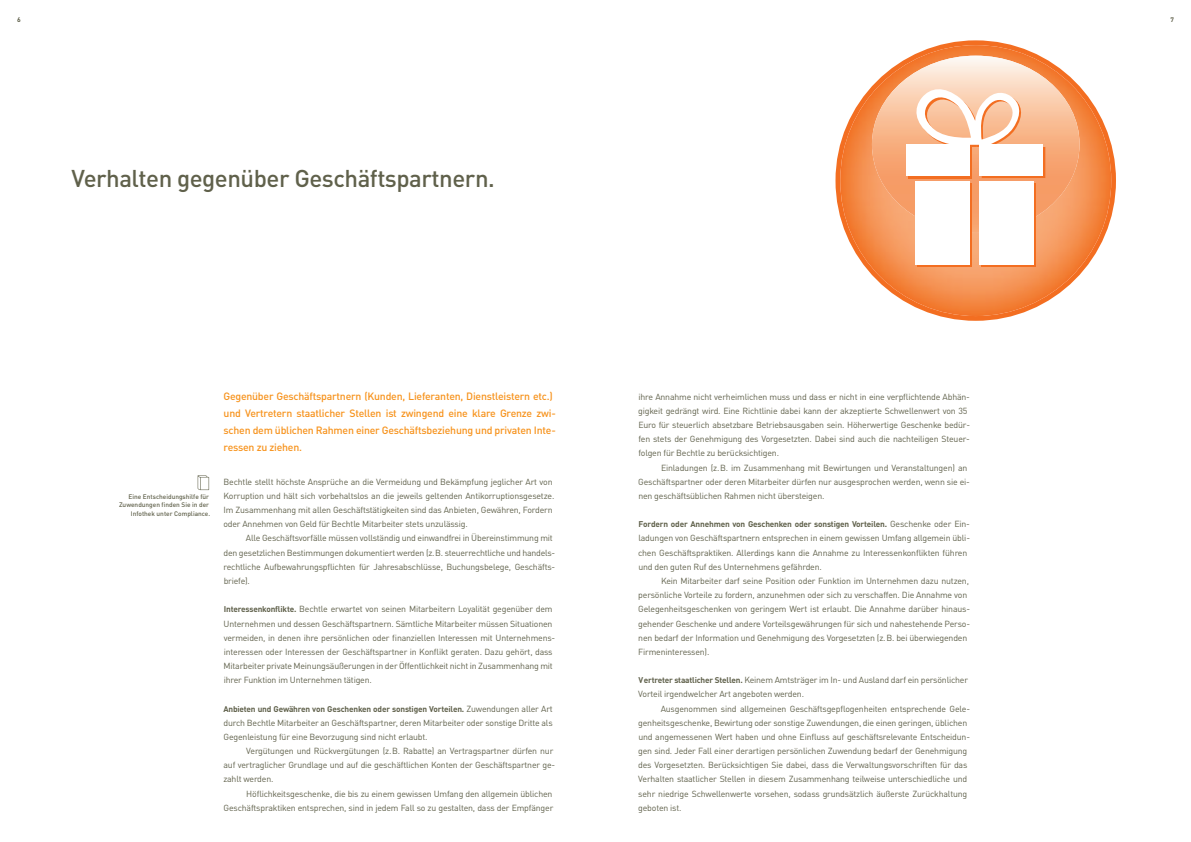
<style>
.page{position:relative;width:1191px;height:842px;background:#fff}
.page>*{position:absolute;margin:0;border:0;box-sizing:border-box;transform-origin:0 0}
.t1{font:500 24px "Bechtle DIN";letter-spacing:-.02em;color:#60614b}
.t2{font:500 10.5px/17px "Bechtle DIN";letter-spacing:-.02em;color:#f7931d}
.t3{font:8.8px/14.2px "Bechtle DIN";letter-spacing:-.02em;color:#60614b}
.t4{font:700 8.2px "Bechtle DIN";letter-spacing:-.02em;color:#60614b}
.t5{font:700 6.8px "Bechtle DIN";color:#60614b}
.t6{font:500 6.5px/8.5px "Bechtle DIN";color:#60614b;text-align:right}
.t7{font:700 6.5px "Bechtle DIN";color:#60614b}
.s1{font-weight:700;font-size:8.2px}
.s2{font-weight:400;font-size:8.8px}
</style>
<div class="page">
<svg style="left:198px;top:475px;width:11px;height:15px"></svg>
<svg style="left:835px;top:40px;width:281px;height:281px"></svg>
<img style="left:872px;top:56px;width:207px;height:177px">
<div style="left:918px;top:183px;width:54px;height:83px;background:linear-gradient(to bottom,#f36e21,#f36e21)"></div>
<div style="left:981px;top:183px;width:55px;height:83px;background:linear-gradient(to bottom,#fff,#fff)"></div>
<div style="left:981px;top:147px;width:64px;height:31px;background:#f36e21"></div>
<svg style="left:908px;top:150px;width:64px;height:28px"></svg>
<div style="left:915px;top:181px;width:54px;height:83px;background:#fff"></div>
<div style="left:979px;top:181px;width:54px;height:83px;background:#fff"></div>
<div style="left:979px;top:145px;width:64px;height:31px;background:#fff"></div>
<div style="left:905px;top:145px;width:64px;height:31px;background:#fff"></div>
<svg style="left:913px;top:85px;width:111px;height:65px"></svg>
<p class="t5" style="left:17px;top:14px;width:5px">6</p>
<p class="t7" style="left:1170px;top:14px;width:5px">7</p>
<h1 class="t1" style="left:72px;top:159px;width:425px">Verhalten gegenüber Geschäftspartnern.</h1>
<p class="t6" style="left:119px;top:491px;width:93px">Eine Entscheidungshilfe für<br>Zuwendungen finden Sie in der<br>I nfothek unter Compliance.</p>
<p class="t2" style="left:223px;top:386px;width:334px">Gegenüber Geschäftspartnern (Kunden, Lieferanten, Dienstleistern etc.) und Vertretern staatlicher Stellen ist zwingend eine klare Grenze zwi&shy;schen dem üblichen Rahmen einer Geschäftsbeziehung und privaten I nte&shy;ressen zu ziehen.</p>
<p class="t3" style="left:223px;top:474px;width:332px">Bechtle stellt höchste Ansprüche an die Vermeidung und Bekämpfung jeglicher Art von Korruption und hält sich vorbehaltslos an die jeweils geltenden Antikorruptionsgesetze.<br>Im Zusammenhang mit allen Geschäftstätigkeiten sind das Anbieten, Gewähren, Fordern oder Annehmen von Geld für Bechtle Mitarbeiter stets unzulässig.</p>
<p class="t3" style="left:223px;top:530px;width:333px;text-indent:22px">Alle Geschäftsvorfälle müssen vollständig und einwandfrei in Übereinstimmung mit den gesetzlichen Bestimmungen dokumentiert werden (z.B. steuerrechtliche und handels&shy;rechtliche Aufbewahrungspflichten für Jahresabschlüsse, Buchungsbelege, Geschäfts&shy;briefe).</p>
<p class="t3" style="left:223px;top:601px;width:332px"><span class="s1">Interessenkonflikte.</span> Bechtle erwartet von seinen Mitarbeitern Loyalität gegenüber dem Unternehmen und dessen Geschäftspartnern. Sämtliche Mitarbeiter müssen Situationen vermeiden, in denen ihre persönlichen oder finanziellen Interessen mit Unternehmens&shy;interessen oder Interessen der Geschäftspartner in Konflikt geraten. Dazu gehört, dass Mitarbeiter private Meinungsäußerungen in der Öffentlichkeit nicht in Zusammenhang mit ihrer Funktion im Unternehmen tätigen.</p>
<p class="t4" style="left:223px;top:702px;width:331px">Anbieten und Gewähren von Geschenken oder sonstigen Vorteilen. <span class="s2">Zuwendungen aller Art</span></p>
<p class="t3" style="left:223px;top:715px;width:331px">durch Bechtle Mitarbeiter an Geschäftspartner, deren Mitarbeiter oder sonstige Dritte als<br>Gegenleistung für eine Bevorzugung sind nicht erlaubt.</p>
<p class="t3" style="left:223px;top:743px;width:333px;text-indent:23px">Vergütungen und Rückvergütungen (z.B. Rabatte) an Vertragspartner dürfen nur auf vertraglicher Grundlage und auf die geschäftlichen Konten der Geschäftspartner ge&shy;zahlt werden.</p>
<p class="t3" style="left:224px;top:785px;width:331px;text-align:right">Höflichkeitsgeschenke, die bis zu einem gewissen Umfang den allgemein üblichen<br>Geschäftspraktiken entsprechen, sind in jedem Fall so zu gestalten, dass der Empfänger</p>
<p class="t3" style="left:638px;top:389px;width:333px">ihre Annahme nicht verheimlichen muss und dass er nicht in eine verpflichtende Abhän&shy;gigkeit gedrängt wird. Eine Richtlinie dabei kann der akzeptierte Schwellenwert von 35<br>Euro für steuerlich absetzbare Betriebsausgaben sein. Höherwertige Geschenke bedür&shy;fen stets der Genehmigung des Vorgesetzten. Dabei sind auch die nachteiligen Steuer&shy;folgen für Bechtle zu berücksichtigen.</p>
<p class="t3" style="left:638px;top:459px;width:333px;text-indent:23px">Einladungen (z.B. im Zusammenhang mit Bewirtungen und Veranstaltungen) an<br>Geschäftspartner oder deren Mitarbeiter dürfen nur ausgesprochen werden, wenn sie ei&shy;nen geschäftsüblichen Rahmen nicht übersteigen.</p>
<p class="t4" style="left:638px;top:517px;width:333px">Fordern oder Annehmen von Geschenken oder sonstigen Vorteilen. <span class="s2">Geschenke oder Ein-</span></p>
<p class="t3" style="left:638px;top:530px;width:333px">ladungen von Geschäftspartnern entsprechen in einem gewissen Umfang allgemein übli&shy;chen Geschäftspraktiken. Allerdings kann die Annahme zu Interessenkonflikten führen und den guten Ruf des Unternehmens gefährden.</p>
<p class="t3" style="left:638px;top:573px;width:333px;text-indent:23px">Kein Mitarbeiter darf seine Position oder Funktion im Unternehmen dazu nutzen, persönliche Vorteile zu fordern, anzunehmen oder sich zu verschaffen. Die Annahme von Gelegenheitsgeschenken von geringem Wert ist erlaubt. Die Annahme darüber hinaus&shy;gehender Geschenke und andere Vorteilsgewährungen für sich und nahestehende Perso&shy;nen bedarf der Information und Genehmigung des Vorgesetzten (z.B. bei überwiegenden Firmeninteressen).</p>
<p class="t3" style="left:638px;top:672px;width:331px"><span class="s1">Vertreter staatlicher Stellen.</span> Keinem Amtsträger im In- und Ausland darf ein persönlicher<br>Vorteil irgendwelcher Art angeboten werden.</p>
<p class="t3" style="left:638px;top:700px;width:333px;text-indent:22px">Ausgenommen sind allgemeinen Geschäftsgepflogenheiten entsprechende Gele&shy;genheitsgeschenke, Bewirtung oder sonstige Zuwendungen, die einen geringen, üblichen und angemessenen Wert haben und ohne Einfluss auf geschäftsrelevante Entscheidun&shy;gen sind. Jeder Fall einer derartigen persönlichen Zuwendung bedarf der Genehmigung des Vorgesetzten. Berücksichtigen Sie dabei, dass die Verwaltungsvorschriften für das Verhalten staatlicher Stellen in diesem Zusammenhang teilweise unterschiedliche und sehr niedrige Schwellenwerte vorsehen, sodass grundsätzlich äußerste Zurückhaltung geboten ist.</p>
</div>
